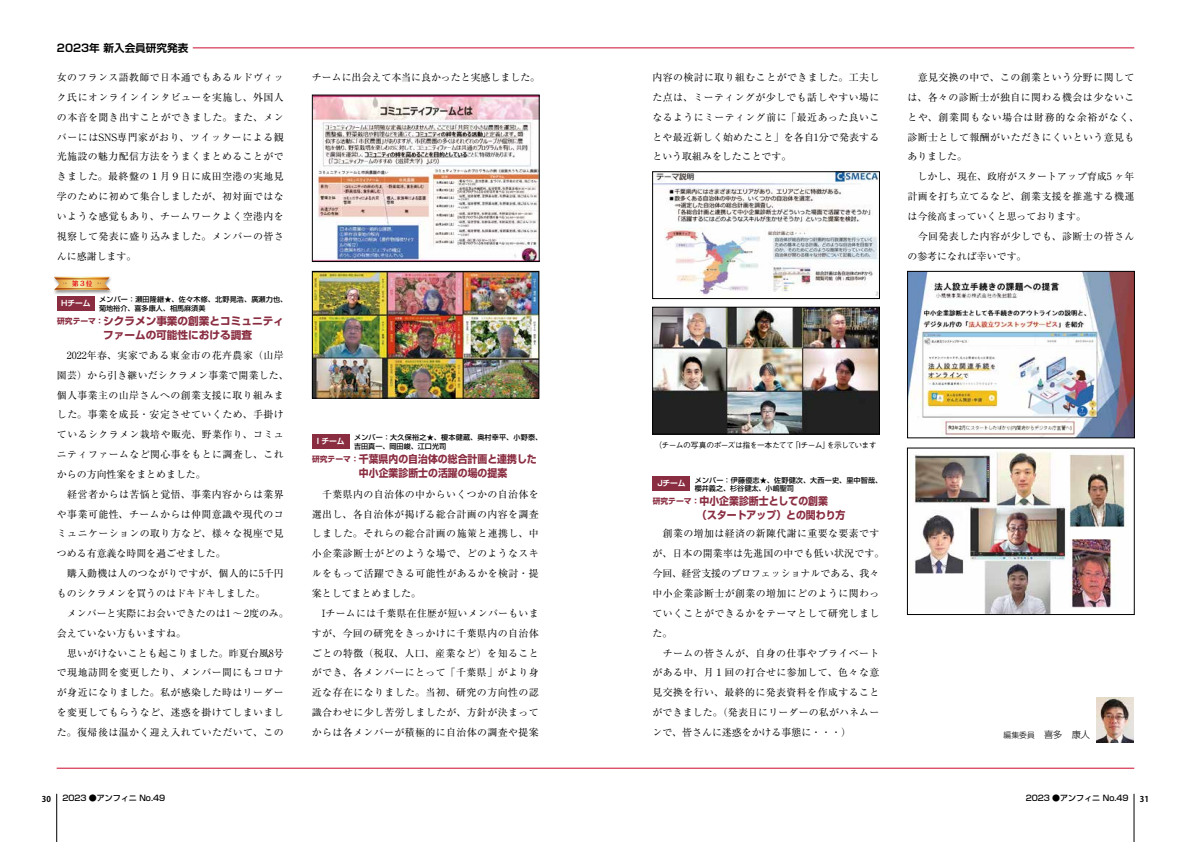
<style>
.page{position:relative;width:1191px;height:842px;background:#fff}
.page>*{position:absolute;margin:0;border:0;box-sizing:border-box;transform-origin:0 0}
.t1{font:700 10.6px/13.5px "Shin Go Pro";color:#8a2d41;scale:.93 1}
.t2{font:700 10.6px/13.5px "Shin Go Pro";color:#8a2d41}
.t3{font:700 10.6px "Shin Go Pro De";color:#000}
.t4{font:9.9px/19.8px "Ryumin Pro";letter-spacing:.045em;color:#000}
.t5{font:9.9px "Ryumin Pro";color:#000}
.t6{font:300 9.2px "Shin Go Pro";color:#000}
.t7{font:500 8px "Shin Go Pro";color:#000}
.t8{font:700 8px "Koz Go Pro";color:#000}
.t9{font:500 7.8px "Gothic BBB Pro";letter-spacing:-.06em;color:#000}
.t10{font:500 7.1px/8.5px "Shin Go Pro";letter-spacing:.025em;color:#000}
.t11{font:700 6.5px "Folk Pro";color:#e60012}
.s1{font-family:"Shin Go Pro De";font-weight:700;font-size:7.8px;color:#fff}
.s2{font-size:7.8px}
</style>
<div class="page">
<hr style="left:56px;top:794px;width:1px;height:48px;background:#000">
<hr style="left:1133px;top:794px;width:1px;height:48px;background:#000">
<img style="left:54px;top:276px;width:57px;height:18px">
<svg style="left:54px;top:277px;width:56px;height:11px"></svg>
<hr style="left:54px;top:279px;width:56px;height:1px;background:#fff">
<hr style="left:54px;top:278px;width:56px;height:1px;background:#fff">
<hr style="left:54px;top:289px;width:56px;height:1px;background:#fff">
<hr style="left:54px;top:288px;width:56px;height:1px;background:#fff">
<hr style="left:193px;top:47px;width:941px;height:2px;background:#db536b">
<hr style="left:57px;top:767px;width:1077px;height:2px;background:#db536b">
<img style="left:314px;top:273px;width:223px;height:123px">
<div style="left:312px;top:271px;width:227px;height:127px;border:1px solid #000"></div>
<div style="left:312px;top:434px;width:38px;height:15px;background:#8a2d41"></div>
<div style="left:652px;top:476px;width:38px;height:15px;background:#8a2d41"></div>
<img style="left:314px;top:97px;width:223px;height:163px">
<div style="left:312px;top:95px;width:227px;height:167px;border:1px solid #000"></div>
<img style="left:654px;top:174px;width:223px;height:122px">
<div style="left:652px;top:172px;width:227px;height:127px;border:1px solid #000"></div>
<img style="left:909px;top:273px;width:223px;height:163px">
<div style="left:907px;top:271px;width:227px;height:167px;border:1px solid #000"></div>
<img style="left:914px;top:452px;width:213px;height:161px">
<div style="left:907px;top:448px;width:227px;height:167px;border:1px solid #000"></div>
<img style="left:654px;top:309px;width:223px;height:123px">
<div style="left:652px;top:307px;width:227px;height:127px;border:1px solid #000"></div>
<div style="left:57px;top:296px;width:38px;height:15px;background:#8a2d41"></div>
<img style="left:1096px;top:697px;width:37px;height:46px">
<p class="t3" style="left:57px;top:39px;width:133px">2023年 新入会員研究発表</p>
<p class="t4" style="left:57px;top:67px;width:228px;text-align:justify">女のフランス語教師で日本通でもあるルドヴィック氏にオンラインインタビューを実施し、外国人の本音を聞き出すことができました。また、メンバーにはSNS専門家がおり、ツイッターによる観光施設の魅力配信方法をうまくまとめることができました。最終盤の１月９日に成田空港の実地見学のために初めて集合しましたが、初対面ではないような感覚もあり、チームワークよく空港内を視察して発表に盛り込みました。メンバーの皆さんに感謝します。</p>
<p class="t11" style="left:72px;top:278px;width:22px">第3位</p>
<p class="t10" style="left:99px;top:295px;width:190px;text-indent:-38px"><span class="s1">Hチーム</span> メンバー：瀬田隆継★、佐々木修、北野晃浩、廣瀬力也、菊地裕介、喜多康人、相馬麻須美</p>
<p class="t2" style="left:103px;top:313px;width:182px;text-indent:-46px"><span class="s2">研究テーマ：</span>シクラメン事業の創業とコミュニティファームの可能性における調査</p>
<p class="t4" style="left:57px;top:345px;width:233px">　2022年春、実家である東金市の花卉農家（山岸園芸）から引き継いだシクラメン事業で開業した、個人事業主の山岸さんへの創業支援に取り組みました。事業を成長・安定させていくため、手掛けているシクラメン栽培や販売、野菜作り、コミュニティファームなど関心事をもとに調査し、これからの方向性案をまとめました。<br>　経営者からは苦悩と覚悟、事業内容からは業界や事業可能性、チームからは仲間意識や現代のコミュニケーションの取り方など、様々な視座で見つめる有意義な時間を過ごせました。<br>　購入動機は人のつながりですが、個人的に5千円ものシクラメンを買うのはドキドキしました。<br>　メンバーと実際にお会いできたのは1 ～ 2度のみ。会えていない方もいますね。<br>　思いがけないことも起こりました。昨夏台風8号で現地訪問を変更したり、メンバー間にもコロナが身近になりました。私が感染した時はリーダーを変更してもらうなど、迷惑を掛けてしまいました。復帰後は温かく迎え入れていただいて、この</p>
<p class="t5" style="left:312px;top:70px;width:230px">チームに出会えて本当に良かったと実感しました。</p>
<p class="t10" style="left:354px;top:433px;width:190px;text-indent:-37px"><span class="s1">I チーム</span> メンバー：大久保裕之★、榎本健蔵、奥村幸平、小野泰、吉田真一、岡田峻、江口光司</p>
<p class="t1" style="left:359px;top:451px;width:193px;text-indent:-47px"><span class="s2">研究テーマ：</span>千葉県内の自治体の総合計画と連携した中小企業診断士の活躍の場の提案</p>
<p class="t4" style="left:312px;top:483px;width:228px">　千葉県内の自治体の中からいくつかの自治体を選出し、各自治体が掲げる総合計画の内容を調査しました。それらの総合計画の施策と連携し、中小企業診断士がどのような場で、どのようなスキルをもって活躍できる可能性があるかを検討・提案としてまとめました。<br>　Iチームには千葉県在住歴が短いメンバーもいますが、今回の研究をきっかけに千葉県内の自治体ごとの特徴（税収、人口、産業など）を知ることができ、各メンバーにとって「千葉県」がより身近な存在になりました。当初、研究の方向性の認識合わせに少し苦労しましたが、方針が決まってからは各メンバーが積極的に自治体の調査や提案</p>
<p class="t4" style="left:652px;top:67px;width:228px;text-align:justify">内容の検討に取り組むことができました。工夫した点は、ミーティングが少しでも話しやすい場になるようにミーティング前に「最近あった良いことや最近新しく始めたこと」を各自1分で発表するという取組みをしたことです。</p>
<p class="t4" style="left:907px;top:67px;width:233px">　意見交換の中で、この創業という分野に関しては、各々の診断士が独自に関わる機会は少ないことや、創業間もない場合は財務的な余裕がなく、診断士として報酬がいただきにくいという意見もありました。<br>　しかし、現在、政府がスタートアップ育成5 ヶ年計画を打ち立てるなど、創業支援を推進する機運は今後高まっていくと思っております。<br>　今回発表した内容が少しでも、診断士の皆さんの参考になれば幸いです。</p>
<p class="t9" style="left:654px;top:439px;width:223px">（チームの写真のポーズは指を一本たてて「Iチーム」を示しています</p>
<p class="t10" style="left:694px;top:475px;width:189px;text-indent:-37px"><span class="s1">Jチーム</span> メンバー：伊藤優志★、佐野健次、大西一史、里中智哉、櫻井義之、杉谷健太、小嶋聖司</p>
<p class="t1" style="left:697px;top:493px;width:161px;text-indent:-44px"><span class="s2">研究テーマ：</span>中小企業診断士としての創業<br>（スタートアップ）との関わり方</p>
<p class="t4" style="left:652px;top:523px;width:233px">　創業の増加は経済の新陳代謝に重要な要素ですが、日本の開業率は先進国の中でも低い状況です。今回、経営支援のプロフェッショナルである、我々中小企業診断士が創業の増加にどのように関わっていくことができるかをテーマとして研究しました。<br>　チームの皆さんが、自身の仕事やプライベートがある中、月１回の打合せに参加して、色々な意見交換を行い、最終的に発表資料を作成することができました。（発表日にリーダーの私がハネムーンで、皆さんに迷惑をかける事態に・・・）</p>
<p class="t6" style="left:1003px;top:727px;width:88px"><span class="s2">編集委員</span>　喜多　康人</p>
<p class="t8" style="left:42px;top:793px;width:11px">30</p>
<p class="t7" style="left:62px;top:791px;width:104px">2023 ●アンフィニ No.49</p>
<p class="t7" style="left:1025px;top:791px;width:104px">2023 ●アンフィニ No.49</p>
<p class="t8" style="left:1140px;top:793px;width:11px">31</p>
</div>
